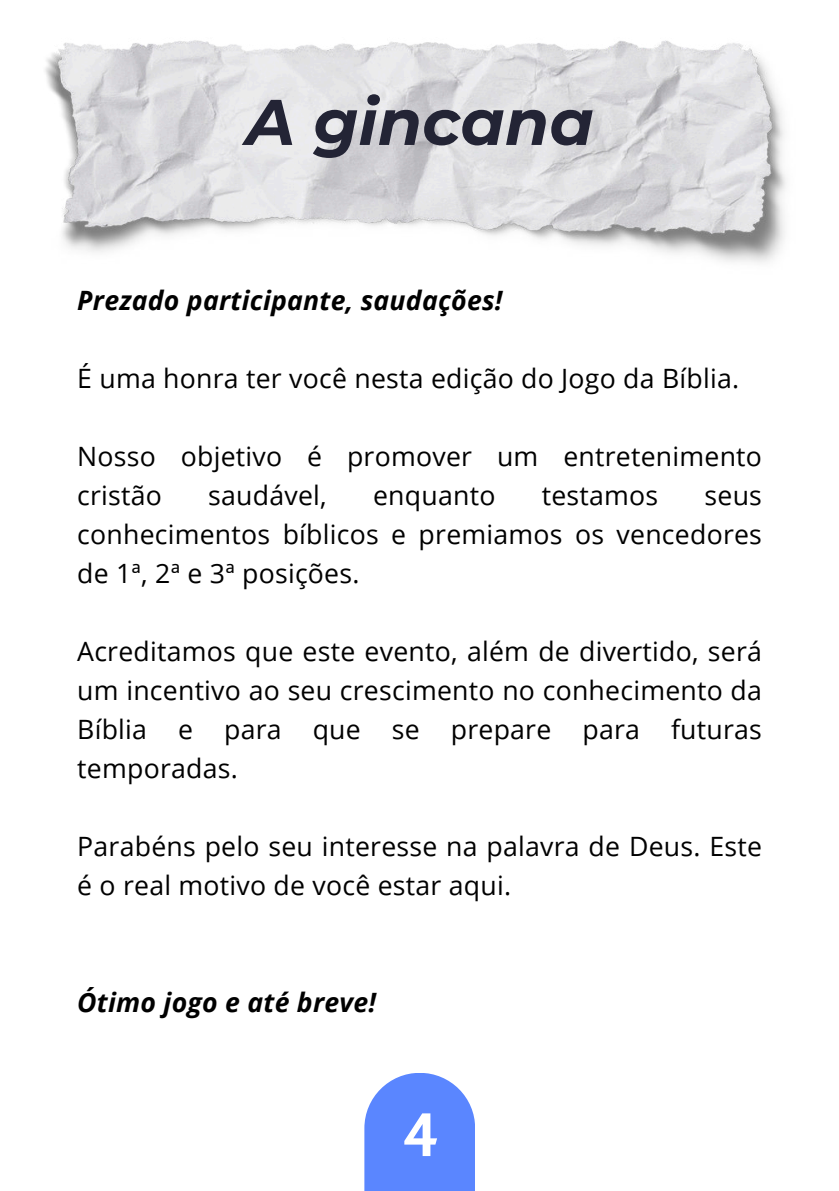
<style>
.page{position:relative;width:839px;height:1191px;background:#fff}
.page>*{position:absolute;margin:0;border:0;box-sizing:border-box;transform-origin:0 0}
.t1{font:italic 700 64.4px "Montserrat";color:#232435}
.t2{font:700 62.6px "Rosario";color:#fff}
.t3{font:26.6px/39px "Open Sans";letter-spacing:.01em;color:#000}
.t4{font:italic 700 26.6px "Open Sans";letter-spacing:.01em;color:#000}
</style>
<div class="page">
<div style="left:364px;top:1073px;width:111px;height:118px;background:#5a86ff"></div>
<img style="left:45px;top:40px;width:741px;height:223px">
<h1 class="t1" style="left:246px;top:76px;width:349px">A gincana</h1>
<p class="t4" style="left:77px;top:282px;width:427px">Prezado participante, saudações!</p>
<p class="t3" style="left:77px;top:358px;width:663px">É uma honra ter você nesta edição do Jogo da Bíblia.</p>
<p class="t3" style="left:77px;top:436px;width:686px">Nosso objetivo é promover um entretenimento cristão</p>
<p class="t3" style="left:208px;top:475px;width:120px">saudável,</p>
<p class="t3" style="left:373px;top:475px;width:124px">enquanto</p>
<p class="t3" style="left:541px;top:475px;width:118px">testamos</p>
<p class="t3" style="left:77px;top:475px;width:686px;text-align:justify;text-indent:627px">seus conhecimentos bíblicos e premiamos os vencedores de 1ª, 2ª e 3ª posições.</p>
<p class="t3" style="left:77px;top:631px;width:686px;text-align:justify">Acreditamos que este evento, além de divertido, será um incentivo ao seu crescimento no conhecimento da Bíblia e para que se prepare para futuras temporadas.</p>
<p class="t3" style="left:77px;top:826px;width:686px">Parabéns pelo seu interesse na palavra de Deus. Este é o real motivo de você estar aqui.</p>
<p class="t4" style="left:77px;top:984px;width:300px">Ótimo jogo e até breve!</p>
<h2 class="t2" style="left:404px;top:1084px;width:33px">4</h2>
</div>
